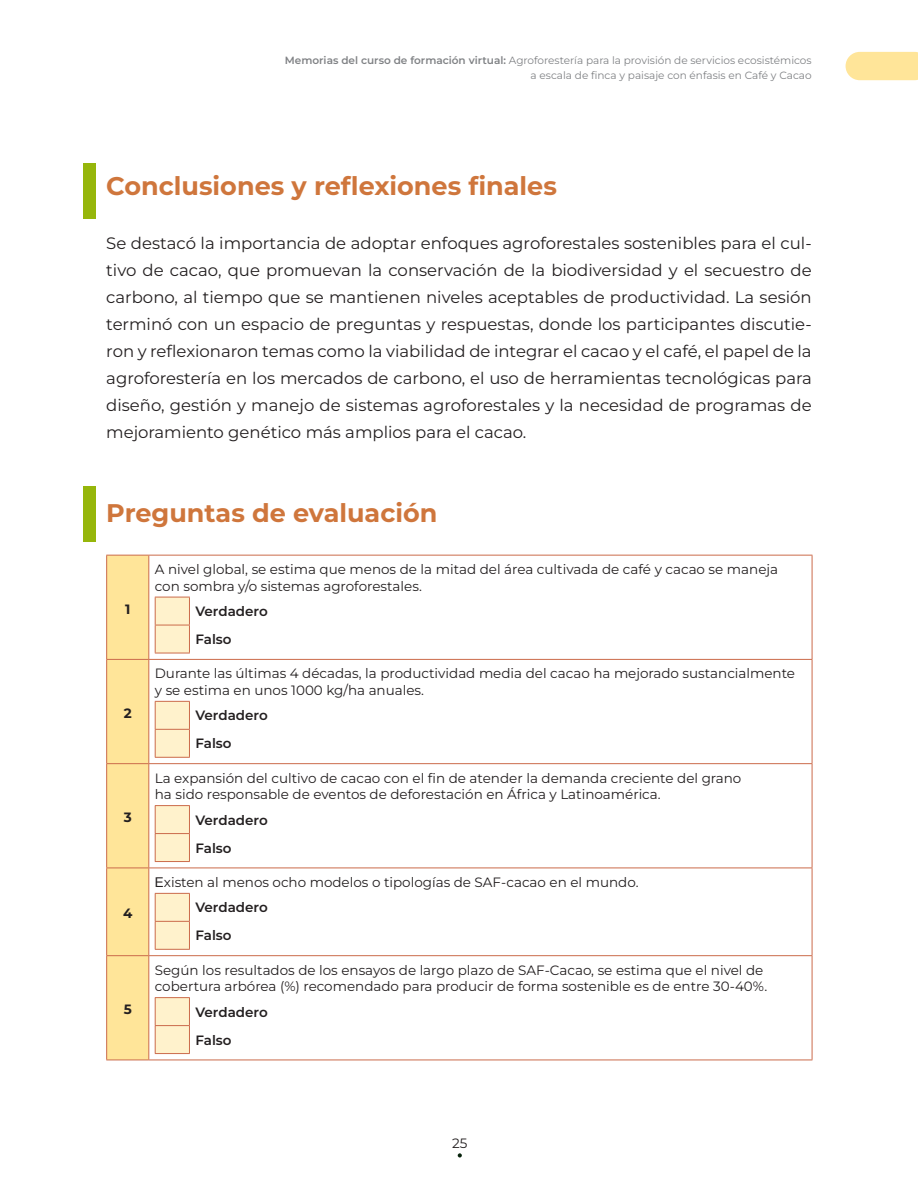
<style>
.page{position:relative;width:918px;height:1188px;background:#fff}
.page>*{position:absolute;margin:0;border:0;box-sizing:border-box;transform-origin:0 0}
.Nivel_2_titulos_nara{font:700 25.5px "Montserrat";color:#cf763c}
.Texto_documento{font:16.5px/27px "Montserrat";color:#231f20;text-align:justify}
.Cuadro_Evaluación{font:13.5px/16.5px "Montserrat";color:#231f20}
.Cuadro_Evaluación-2{font:600 13.5px "Montserrat";color:#231f20}
.Cuadro_Evaluación-3{font:700 13.5px "Montserrat";color:#231f20}
.t1{font:10.5px/15px "Montserrat";color:#808285;text-align:right}
.s1{font-weight:600}
.s2{font-family:"Arial"}
</style>
<div class="page">
<div style="left:846px;top:52px;width:72px;height:28px;background:#ffe599"></div>
<svg style="left:458px;top:1153px;width:4px;height:5px"></svg>
<div style="left:107px;top:556px;width:41px;height:504px;background:#ffe599"></div>
<hr style="left:106px;top:555px;width:43px;height:1px;background:#cb6b4b">
<hr style="left:106px;top:556px;width:1px;height:103px;background:#cb6b4b">
<hr style="left:149px;top:555px;width:663px;height:1px;background:#cb6b4b">
<hr style="left:148px;top:556px;width:1px;height:103px;background:#cb6b4b">
<hr style="left:812px;top:556px;width:1px;height:103px;background:#cb6b4b">
<hr style="left:106px;top:659px;width:43px;height:1px;background:#cb6b4b">
<hr style="left:106px;top:660px;width:1px;height:103px;background:#cb6b4b">
<hr style="left:149px;top:659px;width:663px;height:1px;background:#cb6b4b">
<hr style="left:148px;top:660px;width:1px;height:103px;background:#cb6b4b">
<hr style="left:812px;top:660px;width:1px;height:103px;background:#cb6b4b">
<hr style="left:106px;top:763px;width:43px;height:1px;background:#cb6b4b">
<hr style="left:106px;top:764px;width:1px;height:104px;background:#cb6b4b">
<hr style="left:149px;top:763px;width:663px;height:1px;background:#cb6b4b">
<hr style="left:148px;top:764px;width:1px;height:104px;background:#cb6b4b">
<hr style="left:812px;top:764px;width:1px;height:104px;background:#cb6b4b">
<hr style="left:106px;top:868px;width:43px;height:1px;background:#cb6b4b">
<hr style="left:106px;top:868px;width:1px;height:87px;background:#cb6b4b">
<hr style="left:149px;top:868px;width:663px;height:1px;background:#cb6b4b">
<hr style="left:148px;top:868px;width:1px;height:87px;background:#cb6b4b">
<hr style="left:812px;top:868px;width:1px;height:87px;background:#cb6b4b">
<hr style="left:106px;top:955px;width:43px;height:1px;background:#cb6b4b">
<hr style="left:106px;top:956px;width:1px;height:104px;background:#cb6b4b">
<hr style="left:149px;top:955px;width:663px;height:1px;background:#cb6b4b">
<hr style="left:148px;top:956px;width:1px;height:104px;background:#cb6b4b">
<hr style="left:812px;top:956px;width:1px;height:104px;background:#cb6b4b">
<hr style="left:106px;top:1060px;width:43px;height:1px;background:#cb6b4b">
<hr style="left:149px;top:1060px;width:663px;height:1px;background:#cb6b4b">
<svg style="left:155px;top:597px;width:35px;height:56px;background:#fae6c1"></svg>
<hr style="left:155px;top:653px;width:35px;height:1px;background:#cb6b4b">
<svg style="left:155px;top:701px;width:35px;height:56px;background:#fae6c1"></svg>
<hr style="left:155px;top:757px;width:35px;height:1px;background:#cb6b4b">
<hr style="left:155px;top:805px;width:35px;height:1px;background:#cb6b4b">
<svg style="left:155px;top:806px;width:35px;height:55px;background:#fbe8c3"></svg>
<hr style="left:155px;top:861px;width:35px;height:1px;background:#cb6b4b">
<svg style="left:155px;top:893px;width:35px;height:56px;background:#fae6c1"></svg>
<hr style="left:155px;top:949px;width:35px;height:1px;background:#cb6b4b">
<hr style="left:155px;top:997px;width:35px;height:1px;background:#cb6b4b">
<svg style="left:155px;top:998px;width:35px;height:55px;background:#fbe8c3"></svg>
<hr style="left:155px;top:1053px;width:35px;height:1px;background:#cb6b4b">
<div style="left:83px;top:163px;width:13px;height:56px;background:#96b60b"></div>
<div style="left:83px;top:486px;width:13px;height:56px;background:#96b60b"></div>
<p class="t1" style="left:285px;top:52px;width:528px"><span class="s1">Memorias del curso de formación virtual:</span> Agroforestería para la provisión de servicios ecosistémicos a escala de finca y paisaje con énfasis en Café y Cacao</p>
<p class="Nivel_2_titulos_nara" style="left:106px;top:169px;width:452px">Conclusiones y reflexiones finales</p>
<p class="Texto_documento" style="left:106px;top:229px;width:707px">Se destacó la importancia de adoptar enfoques agroforestales sostenibles para el cul&shy;tivo de cacao, que promuevan la conservación de la biodiversidad y el secuestro de carbono, al tiempo que se mantienen niveles aceptables de productividad. La sesión terminó con un espacio de preguntas y respuestas, donde los participantes discutie&shy;ron y reflexionaron temas como la viabilidad de integrar el cacao y el café, el papel de la agroforestería en los mercados de carbono, el uso de herramientas tecnológicas para diseño, gestión y manejo de sistemas agroforestales y la necesidad de programas de mejoramiento genético más amplios para el cacao.</p>
<p class="Nivel_2_titulos_nara" style="left:106px;top:496px;width:333px">Preguntas de evaluación</p>
<p class="Cuadro_Evaluación-3" style="left:125px;top:600px;width:7px">1</p>
<p class="Cuadro_Evaluación-3" style="left:124px;top:704px;width:9px">2</p>
<p class="Cuadro_Evaluación-3" style="left:124px;top:809px;width:9px">3</p>
<p class="Cuadro_Evaluación-3" style="left:123px;top:905px;width:11px">4</p>
<p class="Cuadro_Evaluación-3" style="left:124px;top:1001px;width:10px">5</p>
<p class="Cuadro_Evaluación" style="left:155px;top:561px;width:625px">A nivel global, se estima que menos de la mitad del área cultivada de café y cacao se maneja con sombra y/o sistemas agroforestales.</p>
<p class="Cuadro_Evaluación-2" style="left:195px;top:602px;width:74px">Verdadero</p>
<p class="Cuadro_Evaluación-2" style="left:195px;top:630px;width:38px">Falso</p>
<p class="Cuadro_Evaluación" style="left:155px;top:665px;width:642px">Durante las últimas 4 décadas, la productividad media del cacao ha mejorado sustancialmente y se estima en unos 1000 kg/ha anuales.</p>
<p class="Cuadro_Evaluación-2" style="left:195px;top:707px;width:74px">Verdadero</p>
<p class="Cuadro_Evaluación-2" style="left:195px;top:735px;width:38px">Falso</p>
<p class="Cuadro_Evaluación" style="left:155px;top:769px;width:588px">La expansión del cultivo de cacao con el fin de atender la demanda creciente del grano ha sido responsable de eventos de deforestación en África y Latinoamérica.</p>
<p class="Cuadro_Evaluación-2" style="left:195px;top:811px;width:74px">Verdadero</p>
<p class="Cuadro_Evaluación-2" style="left:195px;top:839px;width:38px">Falso</p>
<p class="Cuadro_Evaluación" style="left:155px;top:874px;width:485px"><span class="s2">E</span>xisten al menos ocho modelos o tipologías de SAF-cacao en el mundo.</p>
<p class="Cuadro_Evaluación-2" style="left:195px;top:899px;width:74px">Verdadero</p>
<p class="Cuadro_Evaluación-2" style="left:195px;top:927px;width:38px">Falso</p>
<p class="Cuadro_Evaluación" style="left:155px;top:961px;width:614px">Según los resultados de los ensayos de largo plazo de SAF-Cacao, se estima que el nivel de cobertura arbórea (%) recomendado para producir de forma sostenible es de entre 30-40%.</p>
<p class="Cuadro_Evaluación-2" style="left:195px;top:1003px;width:74px">Verdadero</p>
<p class="Cuadro_Evaluación-2" style="left:195px;top:1031px;width:38px">Falso</p>
<p class="Cuadro_Evaluación" style="left:452px;top:1135px;width:17px">25</p>
</div>
